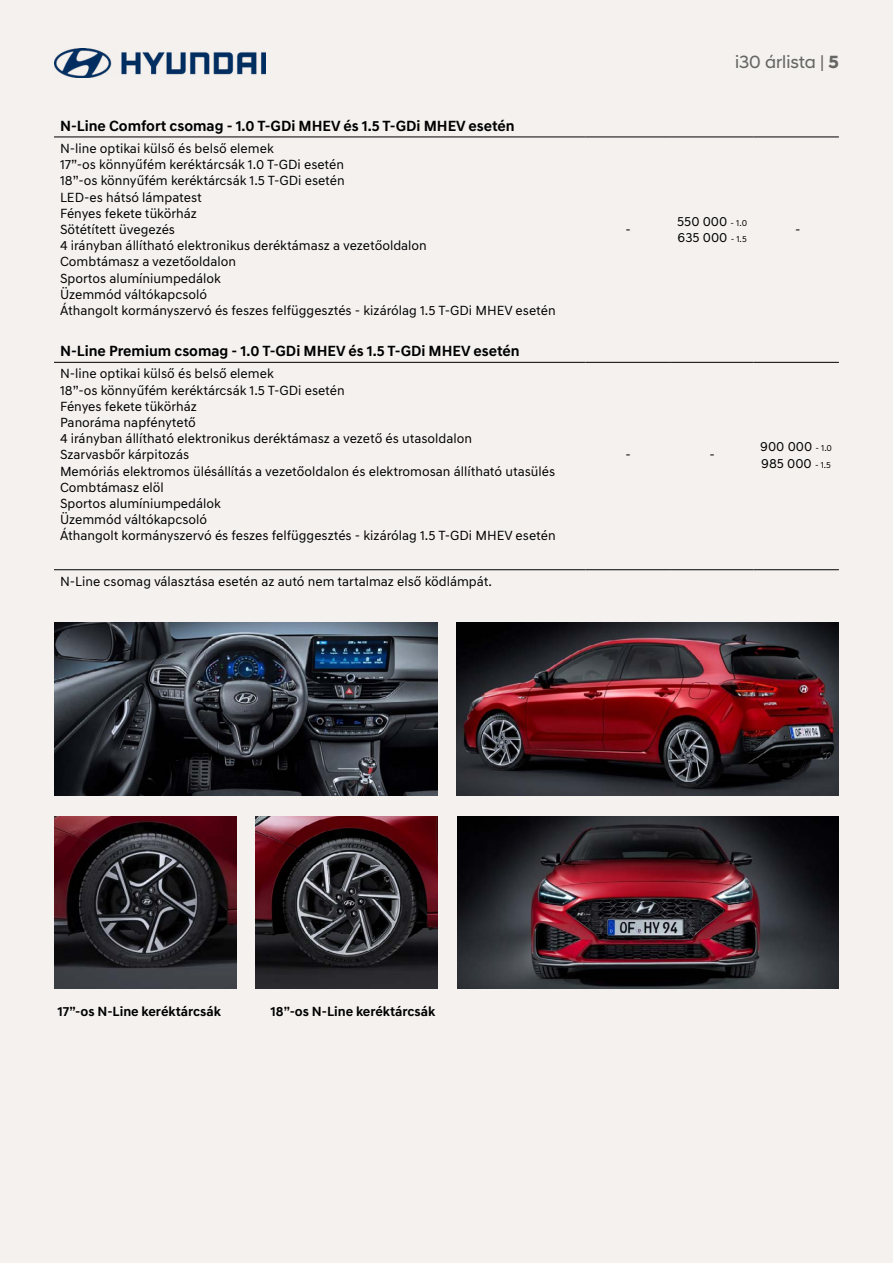
<style>
.page{position:relative;width:893px;height:1263px;background:#f4f1ef}
.page>*{position:absolute;margin:0;border:0;box-sizing:border-box;transform-origin:0 0}
.t1{font:18px "Hyundai Sans Head";color:#666665}
.t2{font:700 15px "Hyundai Sans Text";color:#000}
.t3{font:13.5px/16.2px "Hyundai Sans Text";color:#000}
.t4{font:700 13.5px "Hyundai Sans Text";color:#000}
.s1{font-weight:700}
.s2{font-size:9px}
</style>
<div class="page">
<img style="left:54px;top:48px;width:212px;height:29px">
<hr style="left:54px;top:137px;width:531px;height:1px;background:#000">
<hr style="left:585px;top:137px;width:86px;height:1px;background:#000">
<hr style="left:671px;top:137px;width:82px;height:1px;background:#000">
<hr style="left:753px;top:137px;width:86px;height:1px;background:#000">
<hr style="left:54px;top:362px;width:531px;height:1px;background:#000">
<hr style="left:585px;top:362px;width:86px;height:1px;background:#000">
<hr style="left:671px;top:362px;width:82px;height:1px;background:#000">
<hr style="left:753px;top:362px;width:86px;height:1px;background:#000">
<hr style="left:54px;top:569px;width:531px;height:1px;background:#000">
<hr style="left:585px;top:569px;width:86px;height:1px;background:#000">
<hr style="left:671px;top:569px;width:82px;height:1px;background:#000">
<hr style="left:753px;top:569px;width:86px;height:1px;background:#000">
<img style="left:54px;top:816px;width:182px;height:173px">
<img style="left:255px;top:816px;width:183px;height:173px">
<img style="left:54px;top:623px;width:384px;height:172px">
<img style="left:456px;top:623px;width:383px;height:172px">
<img style="left:457px;top:816px;width:382px;height:173px">
<p class="t2" style="left:60px;top:117px;width:456px">N-Line Comfort csomag - 1.0 T-GDi MHEV és 1.5 T-GDi MHEV esetén</p>
<p class="t3" style="left:60px;top:140px;width:497px">N-line optikai külső és belső elemek<br>17”-os könnyűfém keréktárcsák 1.0 T-GDi esetén<br>18”-os könnyűfém keréktárcsák 1.5 T-GDi esetén<br>LED-es hátsó lámpatest<br>Fényes fekete tükörház<br>Sötétített üvegezés<br>4 irányban állítható elektronikus deréktámasz a vezetőoldalon<br>Combtámasz a vezetőoldalon<br>Sportos alumíniumpedálok<br>Üzemmód váltókapcsoló<br>Áthangolt kormányszervó és feszes felfüggesztés - kizárólag 1.5 T-GDi MHEV esetén</p>
<p class="t2" style="left:60px;top:342px;width:461px">N-Line Premium csomag - 1.0 T-GDi MHEV és 1.5 T-GDi MHEV esetén</p>
<p class="t3" style="left:60px;top:366px;width:497px">N-line optikai külső és belső elemek<br>18”-os könnyűfém keréktárcsák 1.5 T-GDi esetén<br>Fényes fekete tükörház<br>Panoráma napfénytető<br>4 irányban állítható elektronikus deréktámasz a vezető és utasoldalon<br>Szarvasbőr kárpitozás<br>Memóriás elektromos ülésállítás a vezetőoldalon és elektromosan állítható utasülés Combtámasz elöl<br>Sportos alumíniumpedálok<br>Üzemmód váltókapcsoló<br>Áthangolt kormányszervó és feszes felfüggesztés - kizárólag 1.5 T-GDi MHEV esetén</p>
<p class="t3" style="left:60px;top:573px;width:433px">N-Line csomag választása esetén az autó nem tartalmaz első ködlámpát.</p>
<h1 class="t1" style="left:735px;top:51px;width:105px">i30 árlista | <span class="s1">5</span></h1>
<p class="t3" style="left:625px;top:221px;width:7px">-</p>
<p class="t3" style="left:677px;top:213px;width:71px">550 000 <span class="s2">- 1.0<br></span>635 000 <span class="s2">- 1.5</span></p>
<p class="t3" style="left:795px;top:221px;width:7px">-</p>
<p class="t3" style="left:625px;top:447px;width:7px">-</p>
<p class="t3" style="left:709px;top:447px;width:7px">-</p>
<p class="t3" style="left:760px;top:439px;width:73px">900 000 <span class="s2">- 1.0<br></span>985 000 <span class="s2">- 1.5</span></p>
<p class="t4" style="left:58px;top:1003px;width:165px">17”-os N-Line keréktárcsák</p>
<p class="t4" style="left:271px;top:1003px;width:166px">18”-os N-Line keréktárcsák</p>
</div>
